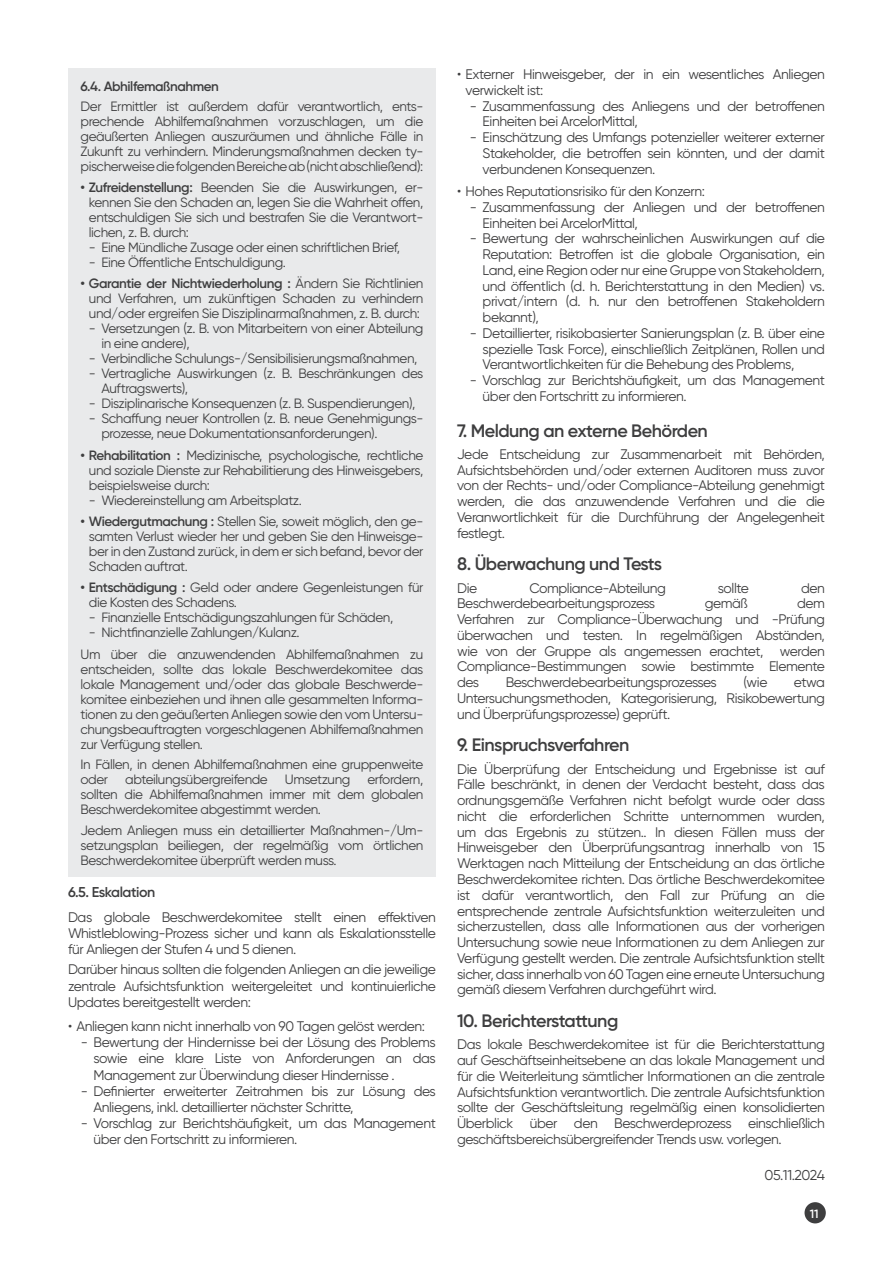
<style>
.page{position:relative;width:893px;height:1263px;background:#fff}
.page>*{position:absolute;margin:0;border:0;box-sizing:border-box;transform-origin:0 0}
.t1{font:600 18px "Gilroy";letter-spacing:-.03em;color:#3e3e3f}
.t2{font:600 14.25px "Gilroy";letter-spacing:-.03em;color:#3e3e3f}
.t3{font:14.25px "Gilroy";letter-spacing:-.04em;color:#3e3e3f}
.t4{font:13.8px/15.8px "Gilroy";letter-spacing:-.03em;color:#3e3e3f;text-align:justify}
.t5{font:13.5px/15px "Gilroy";letter-spacing:-.03em;color:#3e3e3f;text-align:justify}
.t6{font:600 13.5px "Gilroy";letter-spacing:-.03em;color:#3e3e3f}
.t7{font:600 12px "Gilroy";color:#fff}
.s1{font-weight:600}
</style>
<div class="page">
<div style="left:804px;top:1202px;width:22px;height:21px;background:#3e3e3f;border-radius:50%"></div>
<div style="left:68px;top:68px;width:368px;height:809px;background:#e9eaeb"></div>
<p class="t6" style="left:81px;top:78px;width:140px">6.4. Abhilfemaßnahmen</p>
<p class="t5" style="left:81px;top:98px;width:344px">Der Ermittler ist außerdem dafür verantwortlich, ents&shy;prechende Abhilfemaßnahmen vorzuschlagen, um die geäußerten Anliegen auszuräumen und ähnliche Fälle in Zukunft zu verhindern. Minderungsmaßnahmen decken ty&shy;pischerweise die folgenden Bereiche ab (nicht abschließend):</p>
<p class="t5" style="left:89px;top:180px;width:336px;text-indent:-8px"><span class="s1">• Zufreidenstellung:</span> Beenden Sie die Auswirkungen, er&shy;kennen Sie den Schaden an, legen Sie die Wahrheit offen, entschuldigen Sie sich und bestrafen Sie die Verantwort&shy;lichen, z. B. durch:</p>
<p class="t5" style="left:89px;top:240px;width:313px">- Eine Mündliche Zusage oder einen schriftlichen Brief,</p>
<p class="t5" style="left:89px;top:255px;width:199px">- Eine Öffentliche Entschuldigung.</p>
<p class="t5" style="left:89px;top:276px;width:336px;text-indent:-8px"><span class="s1">• Garantie der Nichtwiederholung :</span> Ändern Sie Richtlinien und Verfahren, um zukünftigen Schaden zu verhindern und/oder ergreifen Sie Disziplinarmaßnahmen, z. B. durch:</p>
<p class="t5" style="left:101px;top:321px;width:323px;text-indent:-13px">- Versetzungen (z. B. von Mitarbeitern von einer Abteilung in eine andere),</p>
<p class="t5" style="left:89px;top:351px;width:330px">- Verbindliche Schulungs-/Sensibilisierungsmaßnahmen,</p>
<p class="t5" style="left:101px;top:366px;width:323px;text-indent:-13px">- Vertragliche Auswirkungen (z. B. Beschränkungen des<br>Auftragswerts),</p>
<p class="t5" style="left:89px;top:396px;width:328px">- Disziplinarische Konsequenzen (z. B. Suspendierungen),</p>
<p class="t5" style="left:101px;top:411px;width:323px;text-indent:-13px">- Schaffung neuer Kontrollen (z. B. neue Genehmigungs&shy;prozesse, neue Dokumentationsanforderungen).</p>
<p class="t5" style="left:89px;top:447px;width:336px;text-indent:-8px"><span class="s1">• Rehabilitation :</span> Medizinische, psychologische, rechtliche und soziale Dienste zur Rehabilitierung des Hinweisgebers, beispielsweise durch:</p>
<p class="t5" style="left:89px;top:492px;width:215px">- Wiedereinstellung am Arbeitsplatz.</p>
<p class="t5" style="left:89px;top:514px;width:336px;text-indent:-8px"><span class="s1">• Wiedergutmachung :</span> Stellen Sie, soweit möglich, den ge&shy;samten Verlust wieder her und geben Sie den Hinweisge&shy;ber in den Zustand zurück, in dem er sich befand, bevor der Schaden auftrat.</p>
<p class="t5" style="left:89px;top:580px;width:336px;text-indent:-8px"><span class="s1">• Entschädigung :</span> Geld oder andere Gegenleistungen für die Kosten des Schadens.</p>
<p class="t5" style="left:89px;top:610px;width:306px">- Finanzielle Entschädigungszahlungen für Schäden,</p>
<p class="t5" style="left:89px;top:625px;width:212px">- Nichtfinanzielle Zahlungen/Kulanz.</p>
<p class="t5" style="left:81px;top:646px;width:344px">Um über die anzuwendenden Abhilfemaßnahmen zu entscheiden, sollte das lokale Beschwerdekomitee das lokale Management und/oder das globale Beschwerde&shy;komitee einbeziehen und ihnen alle gesammelten Informa&shy;tionen zu den geäußerten Anliegen sowie den vom Untersu&shy;chungsbeauftragten vorgeschlagenen Abhilfemaßnahmen zur Verfügung stellen.</p>
<p class="t5" style="left:81px;top:757px;width:344px">In Fällen, in denen Abhilfemaßnahmen eine gruppenweite oder</p>
<p class="t5" style="left:125px;top:772px;width:144px">abteilungsübergreifende</p>
<p class="t5" style="left:285px;top:772px;width:67px">Umsetzung</p>
<p class="t5" style="left:81px;top:772px;width:344px;text-indent:287px">erfordern, sollten die Abhilfemaßnahmen immer mit dem globalen Beschwerdekomitee abgestimmt werden.</p>
<p class="t5" style="left:81px;top:822px;width:344px">Jedem Anliegen muss ein detaillierter Maßnahmen-/Um&shy;setzungsplan beiliegen, der regelmäßig vom örtlichen Beschwerdekomitee überprüft werden muss.</p>
<p class="t2" style="left:68px;top:883px;width:89px">6.5. Eskalation</p>
<p class="t4" style="left:68px;top:909px;width:369px">Das globale Beschwerdekomitee stellt einen effektiven Whistleblowing-Prozess sicher und kann als Eskalationsstelle für Anliegen der Stufen 4 und 5 dienen.</p>
<p class="t4" style="left:68px;top:961px;width:369px">Darüber hinaus sollten die folgenden Anliegen an die jeweilige zentrale Aufsichtsfunktion weitergeleitet und kontinuierliche Updates bereitgestellt werden:</p>
<p class="t4" style="left:68px;top:1018px;width:359px">• Anliegen kann nicht innerhalb von 90 Tagen gelöst werden:</p>
<p class="t4" style="left:94px;top:1034px;width:344px;text-indent:-13px">- Bewertung der Hindernisse bei der Lösung des Problems sowie eine klare Liste von Anforderungen an das Management zur Überwindung dieser Hindernisse .</p>
<p class="t4" style="left:94px;top:1082px;width:344px;text-indent:-13px">- Definierter erweiterter Zeitrahmen bis zur Lösung des<br>Anliegens, inkl. detaillierter nächster Schritte,</p>
<p class="t4" style="left:94px;top:1115px;width:344px;text-indent:-13px">- Vorschlag zur Berichtshäufigkeit, um das Management über den Fortschritt zu informieren.</p>
<p class="t4" style="left:466px;top:66px;width:361px;text-indent:-9px">• Externer Hinweisgeber, der in ein wesentliches Anliegen verwickelt ist:</p>
<p class="t4" style="left:483px;top:98px;width:344px;text-indent:-13px">- Zusammenfassung des Anliegens und der betroffenen<br>Einheiten bei ArcelorMittal,</p>
<p class="t4" style="left:483px;top:129px;width:344px;text-indent:-13px">- Einschätzung des Umfangs potenzieller weiterer externer Stakeholder, die betroffen sein könnten, und der damit verbundenen Konsequenzen.</p>
<p class="t4" style="left:457px;top:183px;width:249px">• Hohes Reputationsrisiko für den Konzern:</p>
<p class="t4" style="left:483px;top:199px;width:344px;text-indent:-13px">- Zusammenfassung der Anliegen und der betroffenen<br>Einheiten bei ArcelorMittal,</p>
<p class="t4" style="left:483px;top:230px;width:344px;text-indent:-13px">- Bewertung der wahrscheinlichen Auswirkungen auf die Reputation: Betroffen ist die globale Organisation, ein Land, eine Region oder nur eine Gruppe von Stakeholdern, und öffentlich (d. h. Berichterstattung in den Medien) vs. privat/intern (d. h. nur den betroffenen Stakeholdern bekannt),</p>
<p class="t4" style="left:483px;top:325px;width:344px;text-indent:-13px">- Detaillierter, risikobasierter Sanierungsplan (z. B. über eine spezielle Task Force), einschließlich Zeitplänen, Rollen und Verantwortlichkeiten für die Behebung des Problems,</p>
<p class="t4" style="left:483px;top:372px;width:344px;text-indent:-13px">- Vorschlag zur Berichtshäufigkeit, um das Management über den Fortschritt zu informieren.</p>
<p class="t1" style="left:457px;top:419px;width:252px">7. Meldung an externe Behörden</p>
<p class="t4" style="left:457px;top:446px;width:369px">Jede Entscheidung zur Zusammenarbeit mit Behörden, Aufsichtsbehörden und/oder externen Auditoren muss zuvor von der Rechts- und/oder Compliance-Abteilung genehmigt werden, die das anzuwendende Verfahren und die die Veranwortlichkeit für die Durchführung der Angelegenheit festlegt.</p>
<p class="t1" style="left:457px;top:553px;width:207px">8. Überwachung und Tests</p>
<p class="t4" style="left:457px;top:580px;width:22px">Die</p>
<p class="t4" style="left:529px;top:580px;width:138px">Compliance-Abteilung</p>
<p class="t4" style="left:718px;top:580px;width:33px">sollte</p>
<p class="t4" style="left:801px;top:580px;width:25px">den</p>
<p class="t4" style="left:457px;top:595px;width:200px">Beschwerdebearbeitungsprozess</p>
<p class="t4" style="left:705px;top:595px;width:45px">gemäß</p>
<p class="t4" style="left:457px;top:595px;width:369px;text-indent:340px">dem Verfahren zur Compliance-Überwachung und -Prüfung überwachen und testen. In regelmäßigen Abständen, wie von der Gruppe als angemessen erachtet, werden Compliance-Bestimmungen sowie bestimmte Elemente des</p>
<p class="t4" style="left:506px;top:674px;width:213px">Beschwerdebearbeitungsprozesses</p>
<p class="t4" style="left:743px;top:674px;width:26px">(wie</p>
<p class="t4" style="left:457px;top:674px;width:369px;text-indent:337px">etwa Untersuchungsmethoden, Kategorisierung, Risikobewertung und Überprüfungsprozesse) geprüft.</p>
<p class="t1" style="left:457px;top:734px;width:174px">9. Einspruchsverfahren</p>
<p class="t4" style="left:457px;top:761px;width:369px">Die Überprüfung der Entscheidung und Ergebnisse ist auf Fälle beschränkt, in denen der Verdacht besteht, dass das ordnungsgemäße Verfahren nicht befolgt wurde oder dass nicht die erforderlichen Schritte unternommen wurden, um das Ergebnis zu stützen.. In diesen Fällen muss der Hinweisgeber den Überprüfungsantrag innerhalb von 15<br>Werktagen nach Mitteilung der Entscheidung an das örtliche Beschwerdekomitee richten. Das örtliche Beschwerdekomitee ist dafür verantwortlich, den Fall zur Prüfung an die entsprechende zentrale Aufsichtsfunktion weiterzuleiten und sicherzustellen, dass alle Informationen aus der vorherigen Untersuchung sowie neue Informationen zu dem Anliegen zur Verfügung gestellt werden. Die zentrale Aufsichtsfunktion stellt sicher, dass innerhalb von 60 Tagen eine erneute Untersuchung gemäß diesem Verfahren durchgeführt wird.</p>
<p class="t1" style="left:457px;top:1010px;width:163px">10. Berichterstattung</p>
<p class="t4" style="left:457px;top:1036px;width:369px">Das lokale Beschwerdekomitee ist für die Berichterstattung auf Geschäftseinheitsebene an das lokale Management und für die Weiterleitung sämtlicher Informationen an die zentrale Aufsichtsfunktion verantwortlich. Die zentrale Aufsichtsfunktion sollte der Geschäftsleitung regelmäßig einen konsolidierten Überblick über den Beschwerdeprozess einschließlich geschäftsbereichsübergreifender Trends usw. vorlegen.</p>
<p class="t3" style="left:764px;top:1166px;width:62px">05.11.2024</p>
<p class="t7" style="left:810px;top:1206px;width:10px">11</p>
</div>
